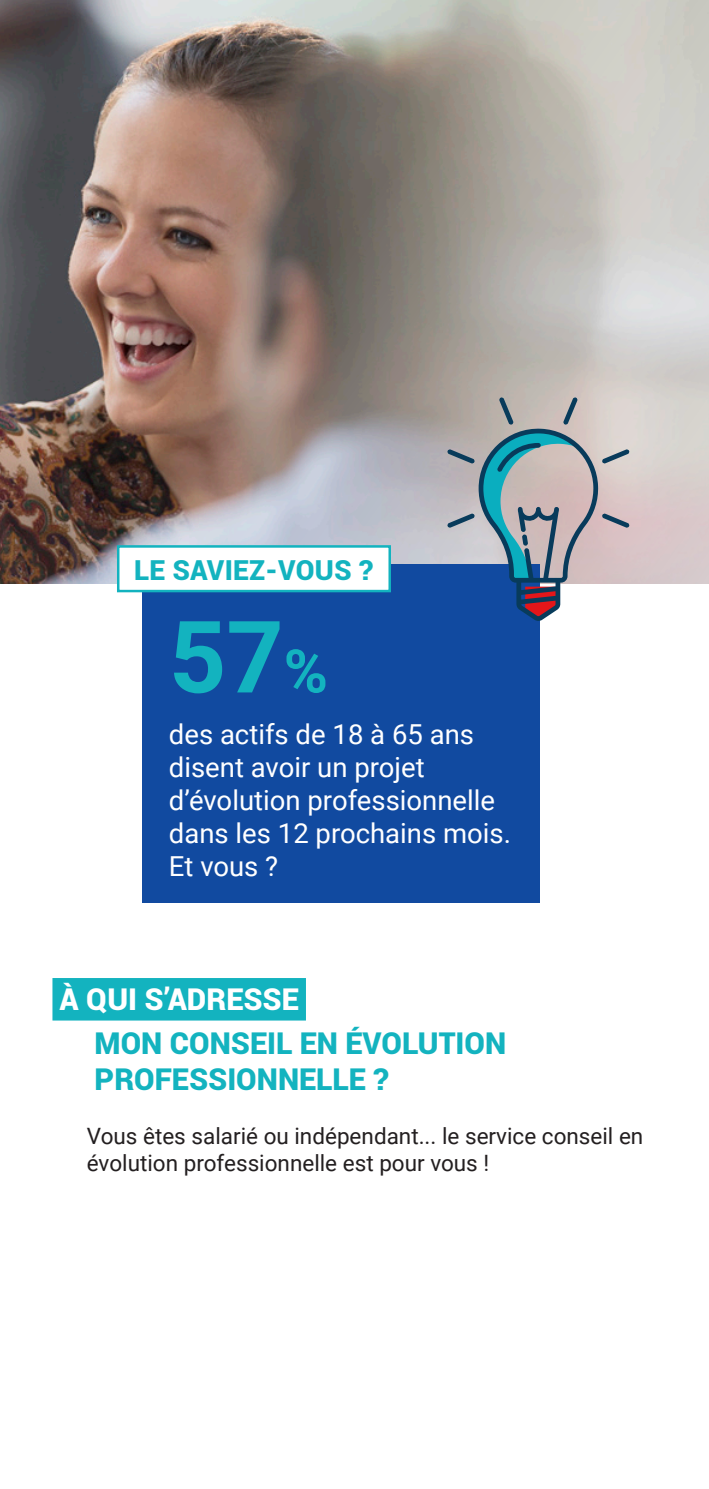
<style>
.page{position:relative;width:709px;height:1489px;background:#fff}
.page>*{position:absolute;margin:0;border:0;box-sizing:border-box;transform-origin:0 0}
.t1{font:700 100px "Roboto";color:#13b3bf}
.t2{font:900 30px "Roboto";color:#13b3bf}
.t3{font:900 30px "Roboto";color:#fff}
.t4{font:27.5px/33px "Roboto";color:#fff}
.t5{font:900 27.5px "Roboto";letter-spacing:.01em;color:#13b3bf}
.t6{font:22.5px/27px "Roboto";color:#231f20}
.s1{font-size:60px}
</style>
<div class="page">
<img style="left:0;top:0;width:709px;height:584px">
<div style="left:142px;top:563px;width:397px;height:339px;background:#114aa0"></div>
<div style="left:117px;top:545px;width:274px;height:47px;background:#fff;border:2px solid #13b3bf"></div>
<div style="left:52px;top:977px;width:254px;height:43px;background:#13b3bf"></div>
<svg style="left:447px;top:397px;width:182px;height:224px"></svg>
<p class="t5" style="left:134px;top:550px;width:240px">LE SAVIEZ-VOUS ?</p>
<p class="t1" style="left:169px;top:586px;width:161px">57<span class="s1">%</span></p>
<p class="t4" style="left:169px;top:716px;width:343px">des actifs de 18 à 65 ans disent avoir un projet d’évolution professionnelle dans les 12 prochains mois.</p>
<p class="t4" style="left:169px;top:848px;width:111px">Et vous ?</p>
<p class="t3" style="left:60px;top:977px;width:241px">À QUI S’ADRESSE</p>
<p class="t2" style="left:95px;top:1021px;width:413px">MON CONSEIL EN ÉVOLUTION</p>
<p class="t2" style="left:95px;top:1057px;width:295px">PROFESSIONNELLE ?</p>
<p class="t6" style="left:87px;top:1121px;width:558px">Vous êtes salarié ou indépendant... le service conseil en évolution professionnelle est pour vous !</p>
</div>
